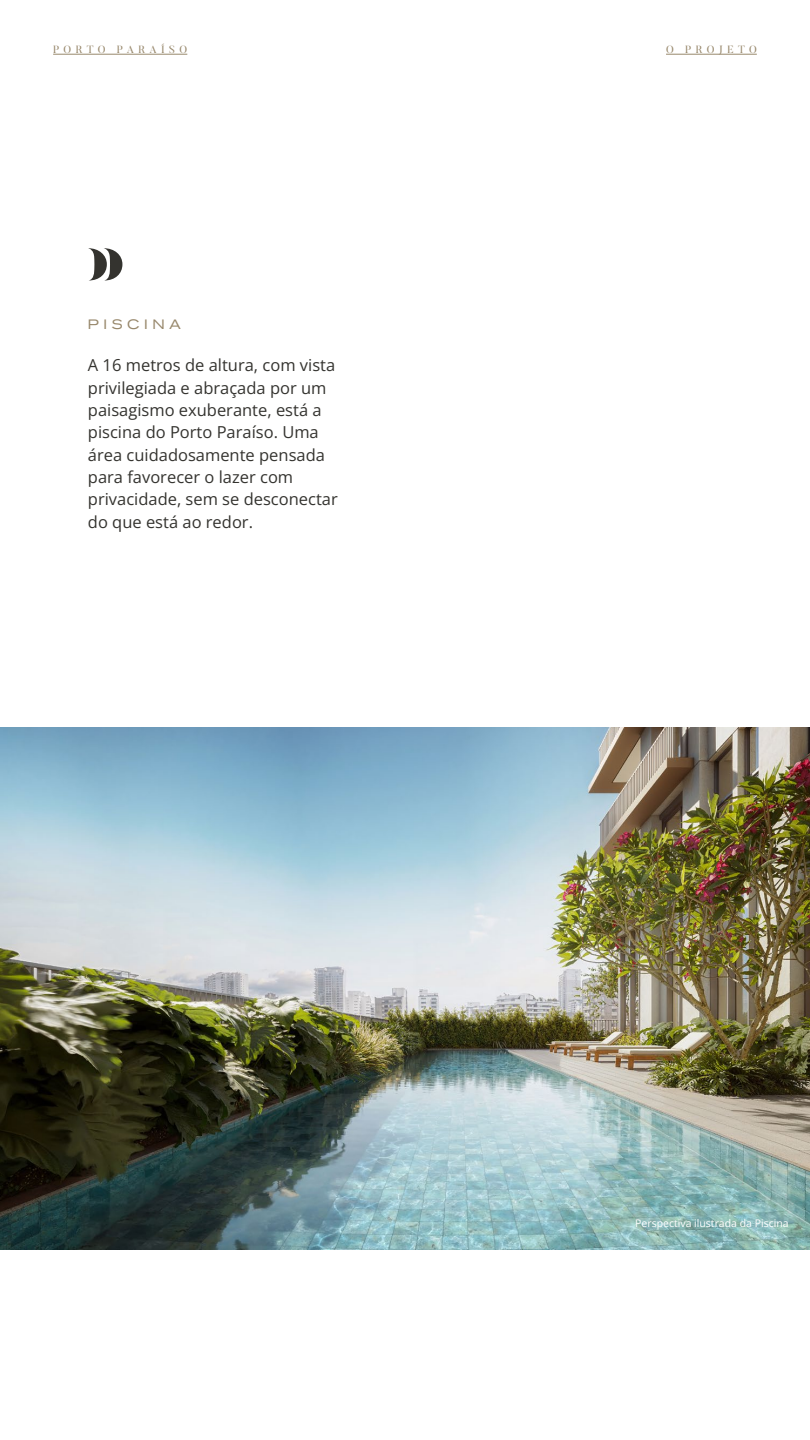
<style>
.page{position:relative;width:810px;height:1440px;background:#fff}
.page>*{position:absolute;margin:0;border:0;box-sizing:border-box;transform-origin:0 0}
.t1{font:16.5px/22.4px "Open Sans";color:#34332f}
.t2{font:expanded 13.5px "Akzidenz Grotesk BQ";letter-spacing:.34em;color:#98886c}
.t3{font:10.5px "Open Sans";color:#fff}
.t4{font:10.5px "Butler";letter-spacing:.42em;color:#98886c}
</style>
<div class="page">
<svg style="left:88px;top:248px;width:34px;height:33px"></svg>
<img style="left:0;top:727px;width:810px;height:523px">
<hr style="left:53px;top:54px;width:134px;height:1px;background:#98886c">
<hr style="left:666px;top:54px;width:91px;height:1px;background:#98886c">
<p class="t4" style="left:53px;top:43px;width:136px">PORTO PARAÍSO</p>
<p class="t4" style="left:666px;top:43px;width:92px">O PROJETO</p>
<p class="t2" style="left:88px;top:316px;width:94px">PISCINA</p>
<p class="t1" style="left:88px;top:354px;width:251px">A 16 metros de altura, com vista privilegiada e abraçada por um paisagismo exuberante, está a piscina do Porto Paraíso. Uma área cuidadosamente pensada para favorecer o lazer com privacidade, sem se desconectar do que está ao redor.</p>
<p class="t3" style="left:635px;top:1216px;width:155px">Perspectiva ilustrada da Piscina</p>
</div>
